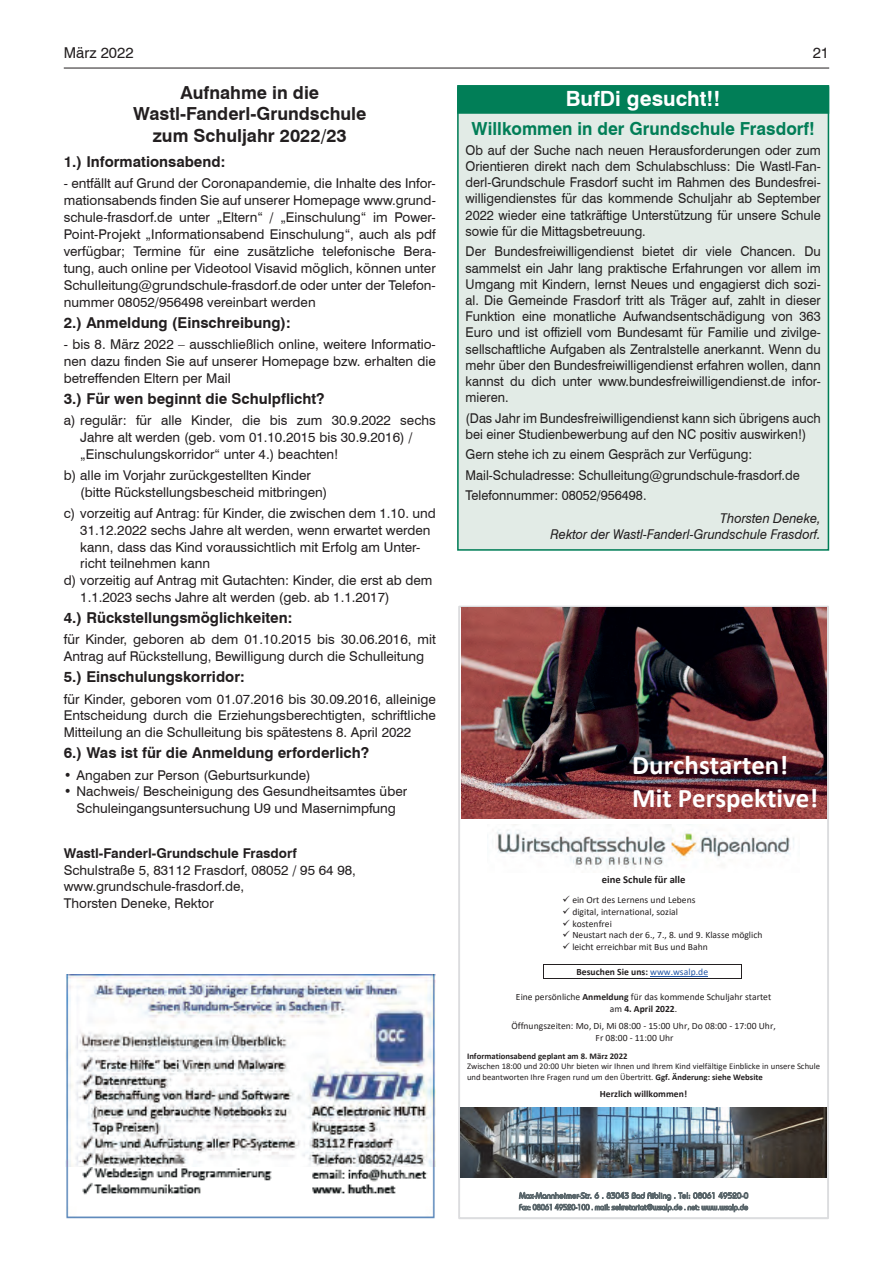
<style>
.page{position:relative;width:893px;height:1263px;background:#fff}
.page>*{position:absolute;margin:0;border:0;box-sizing:border-box;transform-origin:0 0}
.t1{font:700 27px/33px "Calibri";color:#fff}
.t2{font:700 21px "Swiss 721 BT";color:#fff}
.t3{font:700 18px/21.6px "Swiss 721 BT";color:#231f20;text-align:center}
.t4{font:700 18px "Swiss 721 BT";color:#017e57;scale:.96 1}
.t5{font:700 15px "Swiss 721 BT";color:#231f20}
.t6{font:15px "Swiss 721 BT";color:#231f20}
.t7{font:13.5px/16.8px "Swiss 721 BT";color:#231f20}
.t8{font:13.5px/16.2px "Swiss 721 BT";color:#231f20;text-align:justify;scale:.95 1}
.t9{font:italic 13.5px/16.2px "Swiss 721 BT";color:#231f20;text-align:right;scale:.95 1}
.t10{font:700 13.5px "Swiss 721 BT";color:#231f20}
.t11{font:700 10.65px "Calibri";letter-spacing:-.005em;color:#231f20}
.t12{font:9.6px/11.9px "Calibri";color:#231f20;text-align:center}
.t13{font:700 9.6px "Calibri";letter-spacing:.005em;color:#231f20}
.t14{font:8.7px/10.6px "Calibri";color:#231f20}
.t15{font:700 8.7px "Calibri";color:#231f20}
.s1{font-weight:400;color:#2457a6}
.s2{font-weight:700}
</style>
<div class="page">
<hr style="left:64px;top:68px;width:765px;height:1px;background:#231f20">
<svg style="left:518px;top:1192px;width:231px;height:20px"></svg>
<div style="left:458px;top:606px;width:371px;height:613px;border:2px solid #dcdddf"></div>
<hr style="left:650px;top:976px;width:58px;height:1px;background:#2457a6">
<hr style="left:544px;top:964px;width:197px;height:1px;background:#231f20">
<hr style="left:544px;top:978px;width:197px;height:1px;background:#231f20">
<svg style="left:543px;top:964px;width:1px;height:15px"></svg>
<svg style="left:741px;top:964px;width:1px;height:15px"></svg>
<img style="left:497px;top:825px;width:297px;height:44px">
<img style="left:460px;top:1107px;width:367px;height:71px">
<img style="left:461px;top:608px;width:366px;height:210px">
<div style="left:457px;top:87px;width:372px;height:464px;background:#e2ebe6;border:2px solid #017e57"></div>
<div style="left:457px;top:85px;width:372px;height:29px;background:#017e57;border:2px solid #017e57"></div>
<img style="left:66px;top:975px;width:370px;height:244px">
<p class="t6" style="left:64px;top:44px;width:71px">März 2022</p>
<p class="t6" style="left:813px;top:44px;width:18px">21</p>
<h3 class="t3" style="left:133px;top:81px;width:235px">Aufnahme in die<br>Wastl-Fanderl-Grundschule zum Schuljahr 2022/23</h3>
<p class="t5" style="left:64px;top:153px;width:163px">1.) Informationsabend:</p>
<p class="t7" style="left:64px;top:175px;width:374px;text-align:justify">- entfällt auf Grund der Coronapandemie, die Inhalte des Infor&shy;mationsabends finden Sie auf unserer Homepage www.grund&shy;schule-frasdorf.de unter „Eltern“ / „Einschulung“ im Power-Point-Projekt „Informationsabend Einschulung“, auch als pdf verfügbar; Termine für eine zusätzliche telefonische Bera&shy;tung, auch online per Videotool Visavid möglich, können unter Schulleitung@grundschule-frasdorf.de oder unter der Telefon&shy;nummer 08052/956498 vereinbart werden</p>
<p class="t5" style="left:64px;top:313px;width:228px">2.) Anmeldung (Einschreibung):</p>
<p class="t7" style="left:64px;top:335px;width:374px;text-align:justify">- bis 8. März 2022 – ausschließlich online, weitere Informatio&shy;nen dazu finden Sie auf unserer Homepage bzw. erhalten die betreffenden Eltern per Mail</p>
<p class="t5" style="left:64px;top:389px;width:262px">3.) Für wen beginnt die Schulpflicht?</p>
<p class="t7" style="left:80px;top:411px;width:357px;text-indent:-16px">a) regulär: für alle Kinder, die bis zum 30.9.2022 sechs<br>Jahre alt werden (geb. vom 01.10.2015 bis 30.9.2016) / „Einschulungskorridor“ unter 4.) beachten!</p>
<p class="t7" style="left:80px;top:466px;width:249px;text-indent:-16px">b) alle im Vorjahr zurückgestellten Kinder (bitte Rückstellungsbescheid mitbringen)</p>
<p class="t7" style="left:64px;top:504px;width:374px">c) vorzeitig auf Antrag: für Kinder, die zwischen dem 1.10. und</p>
<p class="t7" style="left:80px;top:521px;width:352px">31.12.2022 sechs Jahre alt werden, wenn erwartet werden</p>
<p class="t7" style="left:80px;top:538px;width:342px">kann, dass das Kind voraussichtlich mit Erfolg am Unter-</p>
<p class="t7" style="left:80px;top:555px;width:131px">richt teilnehmen kann</p>
<p class="t7" style="left:64px;top:572px;width:370px">d) vorzeitig auf Antrag mit Gutachten: Kinder, die erst ab dem</p>
<p class="t7" style="left:80px;top:589px;width:311px">1.1.2023 sechs Jahre alt werden (geb. ab 1.1.2017)</p>
<p class="t5" style="left:64px;top:609px;width:230px">4.) Rückstellungsmöglichkeiten:</p>
<p class="t7" style="left:64px;top:631px;width:374px">für Kinder, geboren ab dem 01.10.2015 bis 30.06.2016, mit<br>Antrag auf Rückstellung, Bewilligung durch die Schulleitung</p>
<p class="t5" style="left:64px;top:668px;width:182px">5.) Einschulungskorridor:</p>
<p class="t7" style="left:64px;top:690px;width:374px;text-align:justify">für Kinder, geboren vom 01.07.2016 bis 30.09.2016, alleinige Entscheidung durch die Erziehungsberechtigten, schriftliche Mitteilung an die Schulleitung bis spätestens 8. April 2022</p>
<p class="t5" style="left:64px;top:744px;width:307px">6.) Was ist für die Anmeldung erforderlich?</p>
<p class="t7" style="left:64px;top:766px;width:248px">• Angaben zur Person (Geburtsurkunde)</p>
<p class="t7" style="left:64px;top:783px;width:345px;text-align:center">• Nachweis/ Bescheinigung des Gesundheitsamtes über<br>Schuleingangsuntersuchung U9 und Masernimpfung</p>
<p class="t10" style="left:64px;top:845px;width:234px">Wastl-Fanderl-Grundschule Frasdorf</p>
<p class="t7" style="left:64px;top:861px;width:294px">Schulstraße 5, 83112 Frasdorf, 08052 / 95 64 98, www.grundschule-frasdorf.de,<br>Thorsten Deneke, Rektor</p>
<p class="t11" style="left:602px;top:871px;width:85px">eine Schule für alle</p>
<h2 class="t2" style="left:566px;top:86px;width:156px">BufDi gesucht!!</h2>
<h3 class="t4" style="left:471px;top:118px;width:359px">Willkommen in der Grundschule Frasdorf!</h3>
<p class="t8" style="left:466px;top:142px;width:375px">Ob auf der Suche nach neuen Herausforderungen oder zum Orientieren direkt nach dem Schulabschluss: Die Wastl-Fan&shy;derl-Grundschule Frasdorf sucht im Rahmen des Bundesfrei&shy;willigendienstes für das kommende Schuljahr ab September 2022 wieder eine tatkräftige Unterstützung für unsere Schule sowie für die Mittagsbetreuung.</p>
<p class="t8" style="left:466px;top:243px;width:375px">Der Bundesfreiwilligendienst bietet dir viele Chancen. Du sammelst ein Jahr lang praktische Erfahrungen vor allem im Umgang mit Kindern, lernst Neues und engagierst dich sozi&shy;al. Die Gemeinde Frasdorf tritt als Träger auf, zahlt in dieser Funktion eine monatliche Aufwandsentschädigung von 363<br>Euro und ist offiziell vom Bundesamt für Familie und zivilge&shy;sellschaftliche Aufgaben als Zentralstelle anerkannt. Wenn du mehr über den Bundesfreiwilligendienst erfahren wollen, dann kannst du dich unter www.bundesfreiwilligendienst.de infor&shy;mieren.</p>
<p class="t8" style="left:466px;top:410px;width:375px">(Das Jahr im Bundesfreiwilligendienst kann sich übrigens auch bei einer Studienbewerbung auf den NC positiv auswirken!)</p>
<p class="t8" style="left:466px;top:444px;width:353px;line-height:20.4px;text-align:left">Gern stehe ich zu einem Gespräch zur Verfügung:<br>Mail-Schuladresse: Schulleitung@grundschule-frasdorf.de<br>Telefonnummer: 08052/956498.</p>
<p class="t9" style="left:550px;top:510px;width:286px">Thorsten Deneke,<br>Rektor der Wastl-Fanderl-Grundschule Frasdorf.</p>
<h1 class="t1" style="left:632px;top:748px;width:187px">Durchstarten!<br>Mit Perspektive!</h1>
<p class="t12" style="left:563px;top:893px;width:134px">✓ ein Ort des Lernens und Lebens</p>
<p class="t12" style="left:563px;top:905px;width:117px">✓ digital, international, sozial</p>
<p class="t12" style="left:563px;top:917px;width:51px">✓ kostenfrei</p>
<p class="t12" style="left:563px;top:929px;width:201px">✓ Neustart nach der 6., 7., 8. und 9. Klasse möglich</p>
<p class="t12" style="left:563px;top:940px;width:147px">✓ leicht erreichbar mit Bus und Bahn</p>
<p class="t13" style="left:576px;top:965px;width:133px">Besuchen Sie uns: <span class="s1">www.wsalp.de</span></p>
<p class="t12" style="left:516px;top:990px;width:257px">Eine persönliche <span class="s2">Anmeldung</span> für das kommende Schuljahr startet am <span class="s2">4. April 2022</span>.</p>
<p class="t12" style="left:596px;top:1020px;width:182px;text-align:left;text-indent:-84px">Öffnungszeiten: Mo, Di, Mi 08:00 - 15:00 Uhr, Do 08:00 - 17:00 Uhr,<br>Fr 08:00 - 11:00 Uhr</p>
<p class="t15" style="left:467px;top:1050px;width:162px">Informationsabend geplant am 8. März 2022</p>
<p class="t14" style="left:467px;top:1061px;width:355px">Zwischen 18:00 und 20:00 Uhr bieten wir Ihnen und Ihrem Kind vielfältige Einblicke in unsere Schule und beantworten Ihre Fragen rund um den Übertritt. <span class="s2">Ggf. Änderung: siehe Website</span></p>
<p class="t13" style="left:600px;top:1087px;width:89px">Herzlich willkommen!</p>
</div>
